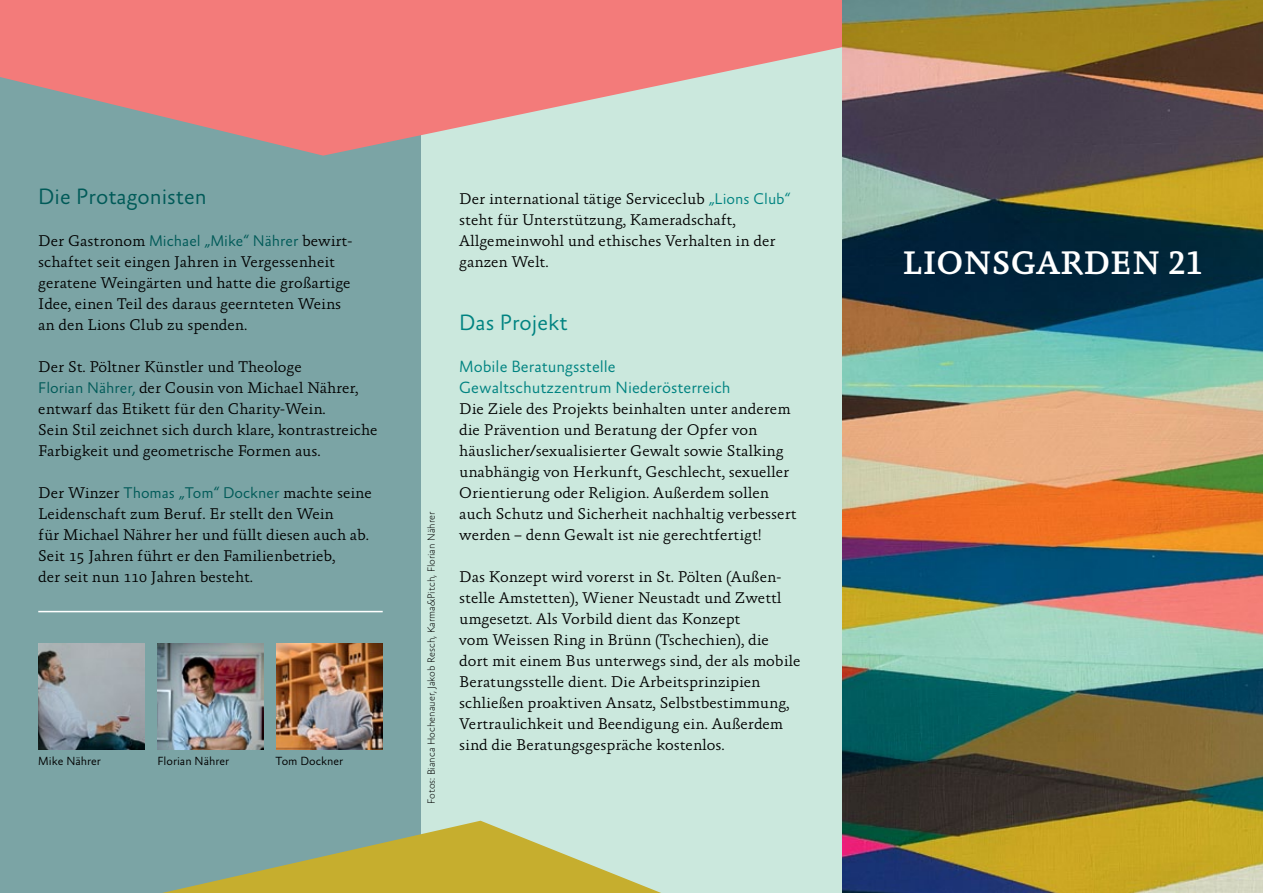
<style>
.page{position:relative;width:1263px;height:893px;background:#fff}
.page>*{position:absolute;margin:0;border:0;box-sizing:border-box;transform-origin:0 0}
.t1{font:500 33.15px "Absara TF";color:#fff}
.t2{font:300 22.5px "Absara Sans";color:#005a58}
.t3{font:300 22.5px "Absara Sans";color:#008381}
.t4{font:300 16.5px/21px "Absara Sans";color:#008381}
.t5{font:300 15.75px/21px "Absara";color:#000}
.t6{font:300 12px "Absara Sans";color:#000}
.t7{font:100 10.5px "Absara Sans";color:#000}
.s1{font-family:"Absara Sans";color:#005a58}
.s2{font-family:"Absara Sans";color:#008381}
</style>
<div class="page">
<div style="left:0;top:0;width:421px;height:893px;background:#7ba4a5"></div>
<div style="left:421px;top:0;width:421px;height:893px;background:#cbe8dd"></div>
<img style="left:842px;top:0;width:421px;height:893px">
<svg style="left:0;top:0;width:842px;height:156px;fill:#f37b7a"></svg>
<img style="left:38px;top:643px;width:107px;height:107px">
<img style="left:157px;top:643px;width:107px;height:107px">
<img style="left:276px;top:643px;width:107px;height:107px">
<hr style="left:38px;top:611px;width:345px;height:1px;background:#fff">
<svg style="left:162px;top:821px;width:499px;height:72px"></svg>
<h2 class="t2" style="left:38px;top:185px;width:170px">Die Protagonisten</h2>
<p class="t5" style="left:38px;top:230px;width:315px">Der Gastronom <span class="s1">Michael „Mike“ Nährer</span> bewirt&shy;schaftet seit eingen Jahren in Vergessenheit geratene Weingärten und hatte die großartige Idee, einen Teil des daraus geernteten Weins an den Lions Club zu spenden.</p>
<p class="t5" style="left:38px;top:356px;width:341px">Der St. Pöltner Künstler und Theologe<br><span class="s1">Florian Nährer,</span> der Cousin von Michael Nährer, entwarf das Etikett für den Charity-Wein.<br>Sein Stil zeichnet sich durch klare, kontrastreiche Farbigkeit und geometrische Formen aus.</p>
<p class="t5" style="left:38px;top:482px;width:335px">Der Winzer <span class="s1">Thomas „Tom“ Dockner</span> machte seine Leidenschaft zum Beruf. Er stellt den Wein<br>für Michael Nährer her und füllt diesen auch ab.<br>Seit 15 Jahren führt er den Familienbetrieb,<br>der seit nun 110 Jahren besteht.</p>
<p class="t6" style="left:38px;top:755px;width:64px">Mike Nährer</p>
<p class="t6" style="left:157px;top:755px;width:73px">Florian Nährer</p>
<p class="t6" style="left:276px;top:755px;width:69px">Tom Dockner</p>
<p class="t7" style="left:426px;top:804px;width:293px;rotate:-90deg">Fotos: Bianca Hochenauer, Jakob Resch, Karma&amp;Pitch, Florian Nährer</p>
<p class="t5" style="left:459px;top:188px;width:333px">Der international tätige Serviceclub <span class="s2">„Lions Club“ </span>steht für Unterstützung, Kameradschaft, Allgemeinwohl und ethisches Verhalten in der ganzen Welt.</p>
<h2 class="t3" style="left:459px;top:311px;width:110px">Das Projekt</h2>
<p class="t4" style="left:459px;top:357px;width:273px">Mobile Beratungsstelle<br>Gewaltschutzzentrum Niederösterreich</p>
<p class="t5" style="left:459px;top:398px;width:339px">Die Ziele des Projekts beinhalten unter anderem die Prävention und Beratung der Opfer von häuslicher/sexualisierter Gewalt sowie Stalking unabhängig von Herkunft, Geschlecht, sexueller Orientierung oder Religion. Außerdem sollen auch Schutz und Sicherheit nachhaltig verbessert werden – denn Gewalt ist nie gerechtfertigt!</p>
<p class="t5" style="left:459px;top:566px;width:343px">Das Konzept wird vorerst in St. Pölten (Außen&shy;stelle Amstetten), Wiener Neustadt und Zwettl umgesetzt. Als Vorbild dient das Konzept<br>vom Weissen Ring in Brünn (Tschechien), die dort mit einem Bus unterwegs sind, der als mobile Beratungsstelle dient. Die Arbeitsprinzipien schließen proaktiven Ansatz, Selbstbestimmung, Vertraulichkeit und Beendigung ein. Außerdem sind die Beratungsgespräche kostenlos.</p>
<h1 class="t1" style="left:902px;top:244px;width:301px">LIONSGARDEN 21</h1>
</div>
